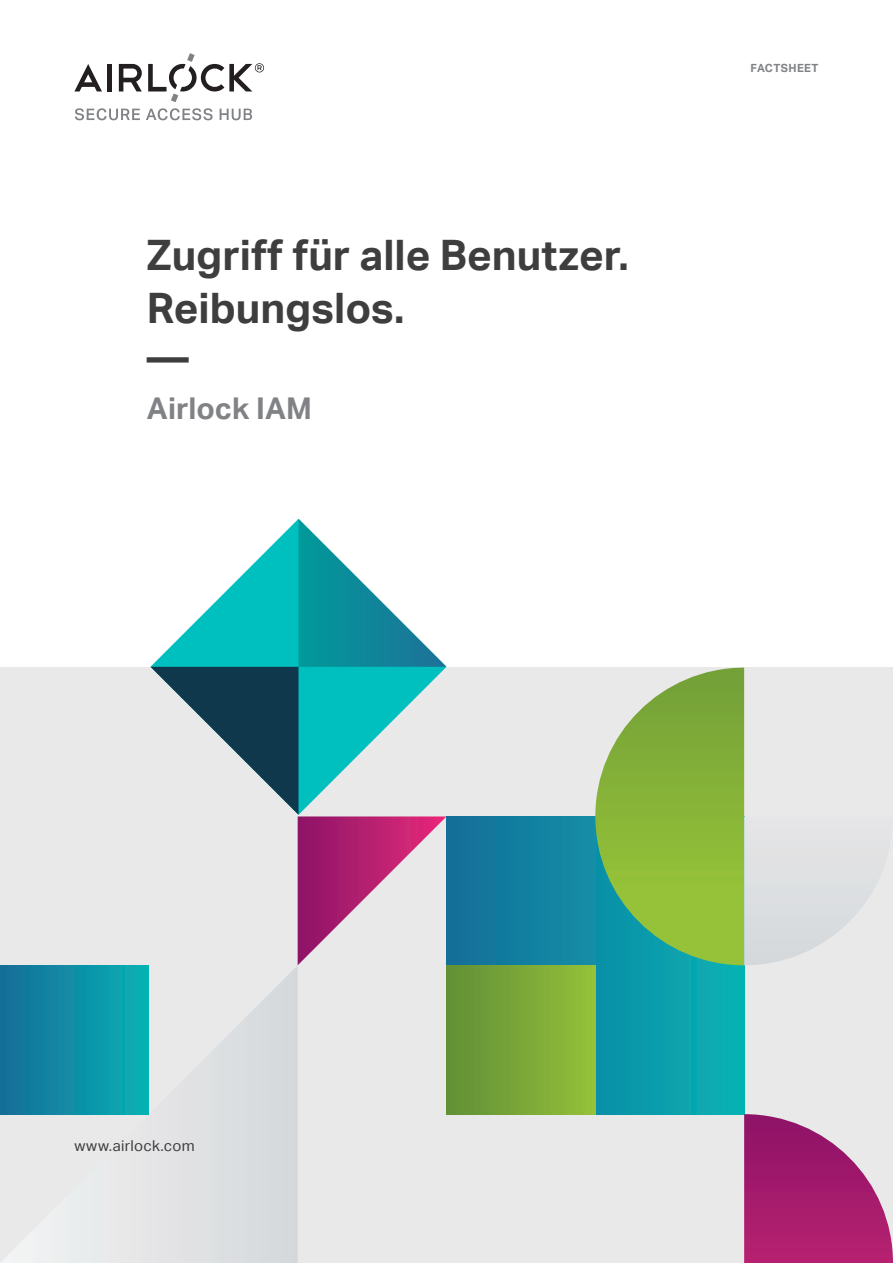
<style>
.page{position:relative;width:893px;height:1263px;background:#fff}
.page>*{position:absolute;margin:0;border:0;box-sizing:border-box;transform-origin:0 0}
.t1{font:700 42px/52.5px "Aktiv Grotesk";color:#3e3e3f}
.t2{font:700 30px "Aktiv Grotesk";color:#808285}
.t3{font:15px "Aktiv Grotesk";letter-spacing:.015em;color:#3e3e3f}
.t4{font:700 11.25px "Aktiv Grotesk";letter-spacing:.035em;color:#808285}
</style>
<div class="page">
<div style="left:0;top:668px;width:893px;height:595px;background:#e9e9ea"></div>
<div style="left:446px;top:816px;width:298px;height:298px;background:linear-gradient(to right,#166d98,#08b2b4)"></div>
<svg style="left:595px;top:668px;width:284px;height:297px"></svg>
<svg style="left:0;top:965px;width:298px;height:298px"></svg>
<div style="left:0;top:965px;width:149px;height:149px;background:linear-gradient(to right,#166d98,#08b2b4)"></div>
<svg style="left:75px;top:108px;width:177px;height:12px"></svg>
<svg style="left:119px;top:64px;width:23px;height:27px"></svg>
<div style="left:107px;top:64px;width:5px;height:27px;background:#231f20"></div>
<svg style="left:74px;top:64px;width:28px;height:27px"></svg>
<svg style="left:148px;top:53px;width:116px;height:49px"></svg>
<svg style="left:150px;top:519px;width:296px;height:446px"></svg>
<div style="left:446px;top:965px;width:149px;height:149px;background:linear-gradient(to right,#608f37,#94c139)"></div>
<svg style="left:744px;top:1114px;width:149px;height:149px"></svg>
<p class="t1" style="left:147px;top:230px;width:483px">Zugriff für alle Benutzer.<br>Reibungslos.<br>—</p>
<p class="t2" style="left:147px;top:391px;width:167px">Airlock IAM</p>
<p class="t4" style="left:751px;top:61px;width:69px">FACTSHEET</p>
<p class="t3" style="left:74px;top:1137px;width:122px">www.airlock.com</p>
</div>
